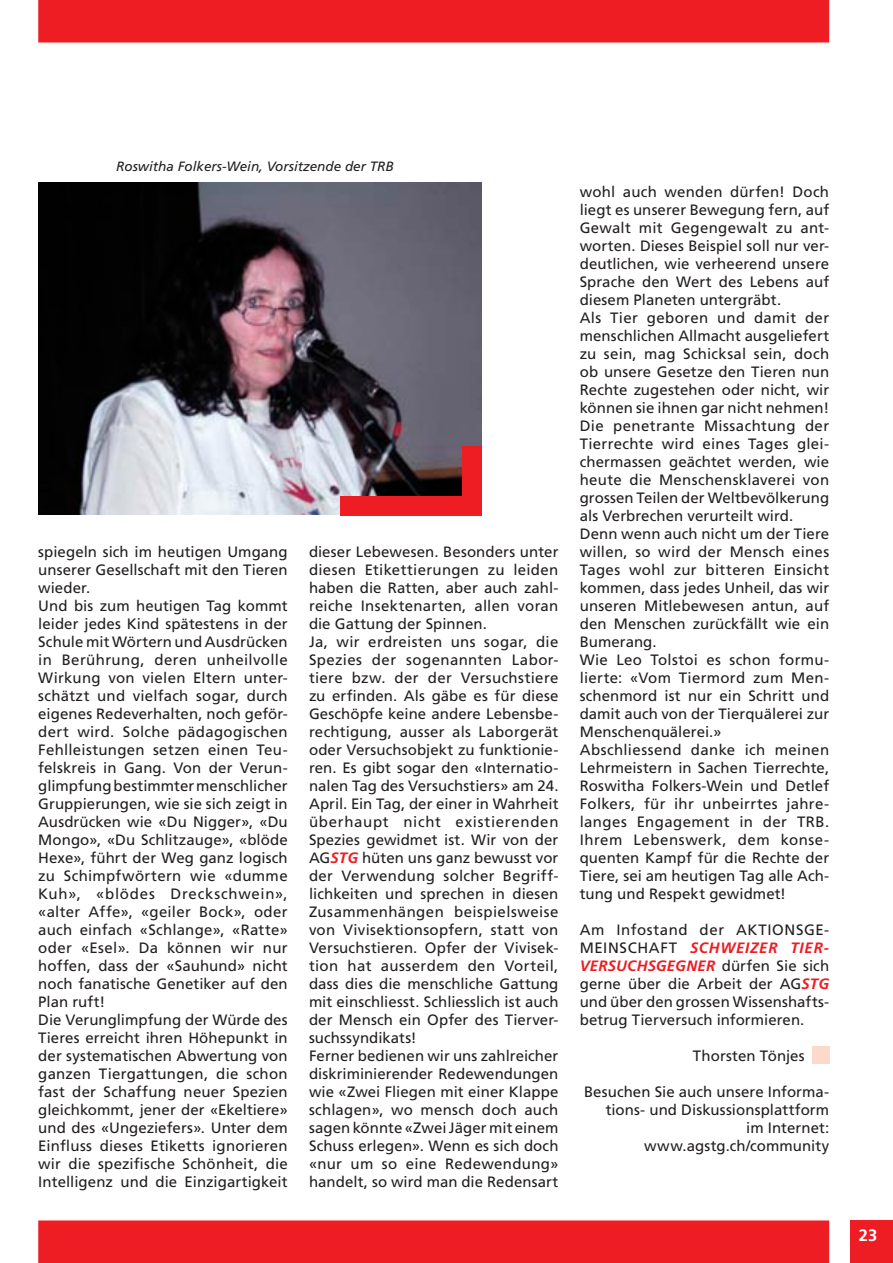
<style>
.page{position:relative;width:893px;height:1263px;background:#fff}
.page>*{position:absolute;margin:0;border:0;box-sizing:border-box;transform-origin:0 0}
.t1{font:700 16.5px "Frutiger";color:#fff}
.t2{font:15px/18px "Frutiger";letter-spacing:.01em;color:#231f20}
.t3{font:15px "Frutiger";letter-spacing:.04em;color:#231f20}
.t4{font:italic 13.5px "Frutiger";color:#231f20}
.s1{font-weight:700;font-style:italic;color:#ee1d23}
</style>
<div class="page">
<div style="left:850px;top:1220px;width:43px;height:43px;background:#ee1d23"></div>
<div style="left:38px;top:0;width:791px;height:43px;background:#ee1d23"></div>
<div style="left:38px;top:1220px;width:791px;height:43px;background:#ee1d23"></div>
<img style="left:38px;top:183px;width:443px;height:332px">
<div style="left:812px;top:1047px;width:17px;height:17px;background:#fcdac9"></div>
<div style="left:340px;top:497px;width:142px;height:19px;background:#ee1d23"></div>
<div style="left:463px;top:447px;width:19px;height:69px;background:#ee1d23"></div>
<p class="t4" style="left:116px;top:158px;width:279px">Roswitha Folkers-Wein, Vorsitzende der TRB</p>
<p class="t2" style="left:38px;top:542px;width:251px">spiegeln sich im heutigen Umgang unserer Gesellschaft mit den Tieren wieder.<br>Und bis zum heutigen Tag kommt leider jedes Kind spätestens in der<br>Schule mit Wörtern und Ausdrücken in Berührung, deren unheilvolle<br>Wirkung von vielen Eltern unter&shy;schätzt und vielfach sogar, durch eigenes Redeverhalten, noch geför&shy;dert wird. Solche pädagogischen<br>Fehlleistungen setzen einen Teu&shy;felskreis in Gang. Von der Verun&shy;glimpfung bestimmter menschlicher<br>Gruppierungen, wie sie sich zeigt in<br>Ausdrücken wie «Du Nigger», «Du<br>Mongo», «Du Schlitzauge», «blöde<br>Hexe», führt der Weg ganz logisch zu Schimpfwörtern wie «dumme<br>Kuh», «blödes Dreckschwein», «alter Affe», «geiler Bock», oder auch einfach «Schlange», «Ratte» oder «Esel». Da können wir nur hoffen, dass der «Sauhund» nicht noch fanatische Genetiker auf den<br>Plan ruft!<br>Die Verunglimpfung der Würde des<br>Tieres erreicht ihren Höhepunkt in der systematischen Abwertung von ganzen Tiergattungen, die schon fast der Schaffung neuer Spezien gleichkommt, jener der «Ekeltiere» und des «Ungeziefers». Unter dem<br>Einfluss dieses Etiketts ignorieren wir die spezifische Schönheit, die<br>Intelligenz und die Einzigartigkeit</p>
<p class="t2" style="left:309px;top:542px;width:251px">dieser Lebewesen. Besonders unter diesen Etikettierungen zu leiden haben die Ratten, aber auch zahl&shy;reiche Insektenarten, allen voran die Gattung der Spinnen.<br>Ja, wir erdreisten uns sogar, die Spezies der sogenannten Labor&shy;tiere bzw. der der Versuchstiere zu erfinden. Als gäbe es für diese Geschöpfe keine andere Lebensbe&shy;rechtigung, ausser als Laborgerät oder Versuchsobjekt zu funktionie&shy;ren. Es gibt sogar den «Internatio&shy;nalen Tag des Versuchstiers» am 24.<br>April. Ein Tag, der einer in Wahrheit überhaupt nicht existierenden Spezies gewidmet ist. Wir von der AG<span class="s1">STG</span> hüten uns ganz bewusst vor der Verwendung solcher Begriff&shy;lichkeiten und sprechen in diesen Zusammenhängen beispielsweise von Vivisektionsopfern, statt von Versuchstieren. Opfer der Vivisek&shy;tion hat ausserdem den Vorteil, dass dies die menschliche Gattung mit einschliesst. Schliesslich ist auch der Mensch ein Opfer des Tierver&shy;suchssyndikats!<br>Ferner bedienen wir uns zahlreicher diskriminierender Redewendungen wie «Zwei Fliegen mit einer Klappe schlagen», wo mensch doch auch sagen könnte «Zwei Jäger mit einem Schuss erlegen». Wenn es sich doch «nur um so eine Redewendung» handelt, so wird man die Redensart</p>
<p class="t2" style="left:580px;top:182px;width:251px">wohl auch wenden dürfen! Doch liegt es unserer Bewegung fern, auf<br>Gewalt mit Gegengewalt zu ant&shy;worten. Dieses Beispiel soll nur ver&shy;deutlichen, wie verheerend unsere<br>Sprache den Wert des Lebens auf diesem Planeten untergräbt.<br>Als Tier geboren und damit der menschlichen Allmacht ausgeliefert zu sein, mag Schicksal sein, doch ob unsere Gesetze den Tieren nun<br>Rechte zugestehen oder nicht, wir können sie ihnen gar nicht nehmen!<br>Die penetrante Missachtung der<br>Tierrechte wird eines Tages glei&shy;chermassen geächtet werden, wie heute die Menschensklaverei von grossen Teilen der Weltbevölkerung als Verbrechen verurteilt wird.<br>Denn wenn auch nicht um der Tiere willen, so wird der Mensch eines<br>Tages wohl zur bitteren Einsicht kommen, dass jedes Unheil, das wir unseren Mitlebewesen antun, auf den Menschen zurückfällt wie ein<br>Bumerang.<br>Wie Leo Tolstoi es schon formu&shy;lierte: «Vom Tiermord zum Men&shy;schenmord ist nur ein Schritt und damit auch von der Tierquälerei zur<br>Menschenquälerei.»<br>Abschliessend danke ich meinen<br>Lehrmeistern in Sachen Tierrechte,<br>Roswitha Folkers-Wein und Detlef<br>Folkers, für ihr unbeirrtes jahre&shy;langes Engagement in der TRB.<br>Ihrem Lebenswerk, dem konse&shy;quenten Kampf für die Rechte der<br>Tiere, sei am heutigen Tag alle Ach&shy;tung und Respekt gewidmet!</p>
<p class="t3" style="left:580px;top:921px;width:170px">Am Infostand der Aktionsge</p>
<p class="t2" style="left:824px;top:920px;width:6px">-</p>
<p class="t2" style="left:580px;top:938px;width:11px">meinschaft</p>
<p class="t2" style="left:580px;top:938px;width:251px;text-align:justify;text-indent:110px"><span class="s1">SCHWEIZER TIER-VERSUCHSGEGNER</span> dürfen Sie sich gerne über die Arbeit der AG<span class="s1">STG </span>und über den grossen Wissenshafts&shy;betrug Tierversuch informieren.</p>
<p class="t2" style="left:693px;top:1046px;width:113px">Thorsten Tönjes</p>
<p class="t2" style="left:584px;top:1082px;width:247px;text-align:right">Besuchen Sie auch unsere Informa&shy;tions- und Diskussionsplattform<br>im Internet: www.agstg.ch/community</p>
<p class="t1" style="left:859px;top:1225px;width:10px">23</p>
</div>
